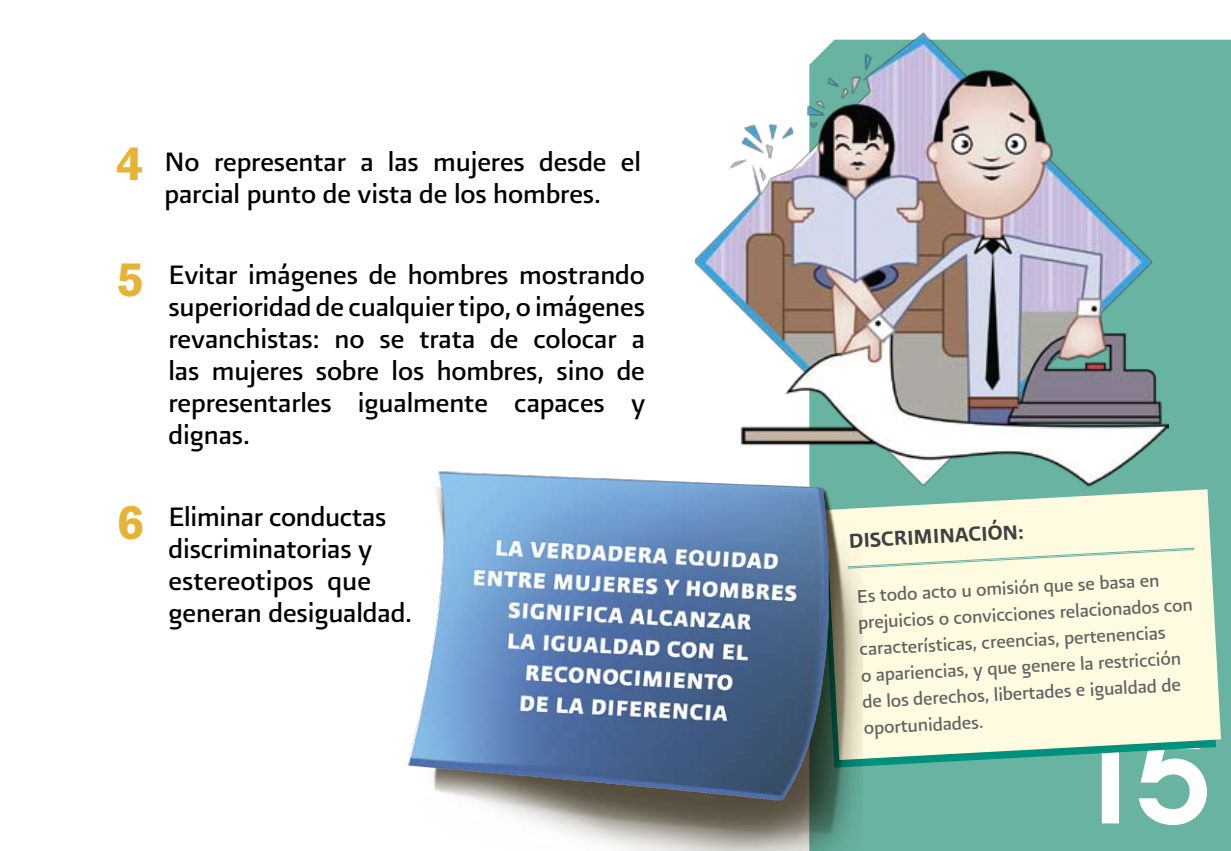
<style>
.page{position:relative;width:1231px;height:851px;background:#fff}
.page>*{position:absolute;margin:0;border:0;box-sizing:border-box;transform-origin:0 0}
.t1{font:130px "Chalet New York Nineteen Seventy";color:#fff}
.t2{font:700 48px "Akzidenz Grotesk BE";color:#e5b335}
.t3{font:32px/32px "Presidencia Base";letter-spacing:-.005em;color:#000}
.t4{font:24px "Presidencia Firme CC";color:#404040}
.t5{font:22px/26.4px "Presidencia Base";color:#636363}
</style>
<div class="page">
<div style="left:862px;top:40px;width:368px;height:810px;background:#68b3a2"></div>
<img style="left:696px;top:32px;width:472px;height:457px">
<svg style="left:862px;top:760px;width:353px;height:7px;background:#58ae9c"></svg>
<svg style="left:862px;top:489px;width:358px;height:271px;background:#edf3d9"></svg>
<svg style="left:862px;top:547px;width:332px;height:21px;background:#f0f4da"></svg>
<img style="left:407px;top:432px;width:452px;height:418px">
<h2 class="t2" style="left:116px;top:135px;width:28px">4</h2>
<p class="t3" style="left:164px;top:145px;width:478px">No representar a las mujeres desde el parcial punto de vista de los hombres.</p>
<h2 class="t2" style="left:117px;top:251px;width:28px">5</h2>
<p class="t3" style="left:168px;top:257px;width:478px;text-align:justify">Evitar imágenes de hombres mostrando superioridad de cualquier tipo, o imágenes revanchistas: no se trata de colocar a las mujeres sobre los hombres, sino de representarles igualmente capaces y dignas.</p>
<h2 class="t2" style="left:117px;top:494px;width:28px">6</h2>
<p class="t3" style="left:168px;top:500px;width:245px">Eliminar conductas discriminatorias y estereotipos que generan desigualdad.</p>
<p class="t4" style="left:848px;top:527px;width:177px;rotate:-3deg">DISCRIMINACIÓN:</p>
<p class="t5" style="left:856px;top:582px;width:336px;rotate:-3deg">Es todo acto u omisión que se basa en prejuicios o convicciones relacionados con características, creencias, pertenencias<br>o apariencias, y que genere la restricción de los derechos, libertades e igualdad de oportunidades.</p>
<h1 class="t1" style="left:1086px;top:698px;width:126px">15</h1>
</div>
